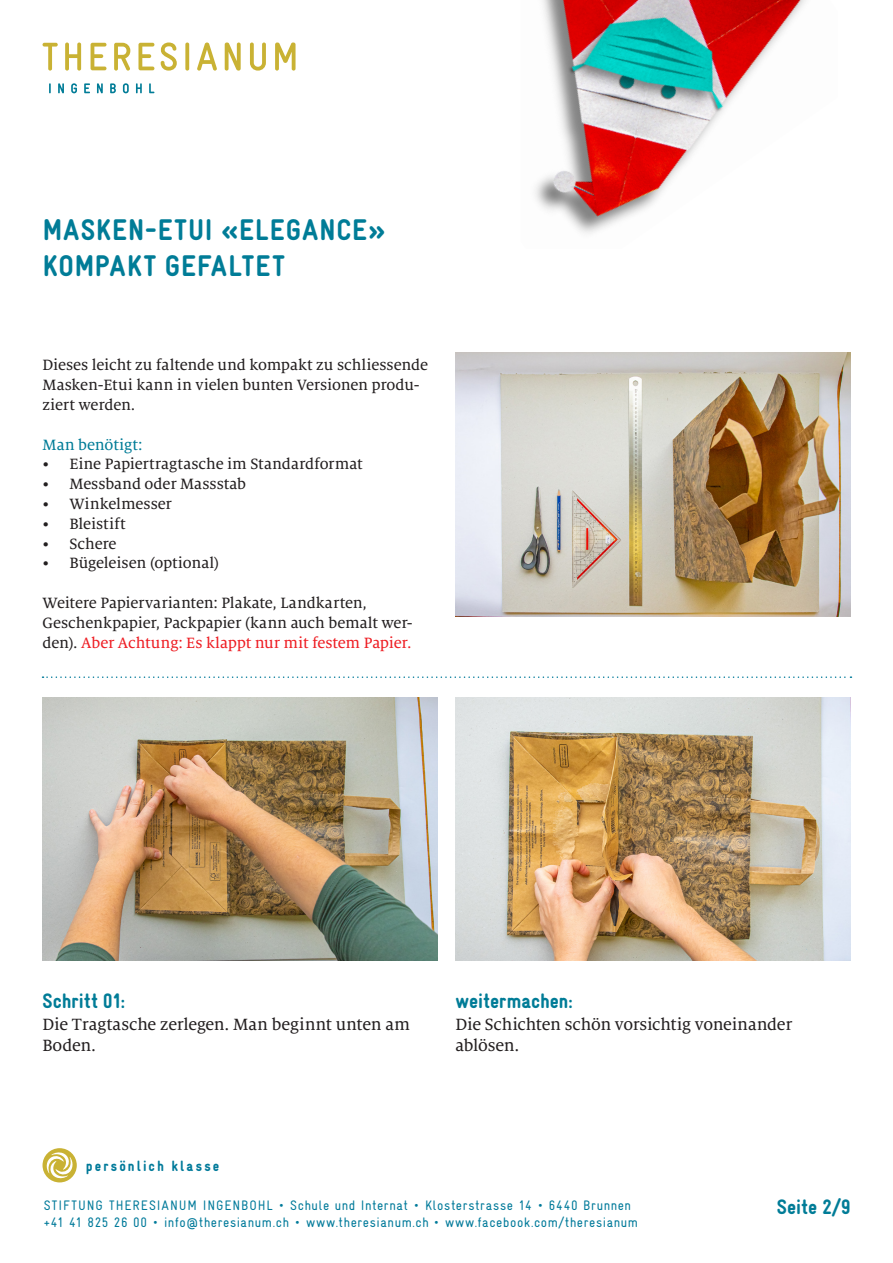
<style>
.page{position:relative;width:893px;height:1263px;background:#fff}
.page>*{position:absolute;margin:0;border:0;box-sizing:border-box;transform-origin:0 0}
.t1{font:900 30px/36px "Gravur Condensed Pro";letter-spacing:.04em;color:#007c97}
.t2{font:900 21px "Gravur Condensed Pro";color:#007c97}
.t3{font:18px/21.6px "Milo Serif Pro Text";letter-spacing:-.01em;color:#231f20}
.t4{font:16.5px/19.8px "Milo Serif Pro Text";letter-spacing:-.005em;color:#231f20}
.t5{font:16.5px "Milo Serif Pro Text";color:#007c97}
.t6{font:900 15px "Gravur Condensed Pro";letter-spacing:.14em;color:#007a9a}
.t7{font:13.8px/17.2px "Gravur Condensed Pro";letter-spacing:.045em;color:#007a9a}
.s1{color:#ee1d23}
</style>
<div class="page">
<svg style="left:43px;top:43px;width:15px;height:28px"></svg>
<svg style="left:65px;top:43px;width:16px;height:28px"></svg>
<svg style="left:91px;top:43px;width:16px;height:27px"></svg>
<svg style="left:114px;top:43px;width:16px;height:28px"></svg>
<svg style="left:138px;top:43px;width:16px;height:27px"></svg>
<svg style="left:161px;top:43px;width:16px;height:28px"></svg>
<svg style="left:185px;top:43px;width:4px;height:28px"></svg>
<svg style="left:197px;top:43px;width:20px;height:28px"></svg>
<svg style="left:225px;top:43px;width:16px;height:28px"></svg>
<svg style="left:250px;top:43px;width:16px;height:28px"></svg>
<svg style="left:275px;top:43px;width:21px;height:28px"></svg>
<svg style="left:49px;top:83px;width:2px;height:10px"></svg>
<svg style="left:58px;top:83px;width:6px;height:10px"></svg>
<svg style="left:71px;top:83px;width:6px;height:10px"></svg>
<svg style="left:84px;top:83px;width:6px;height:10px"></svg>
<svg style="left:97px;top:83px;width:6px;height:10px"></svg>
<svg style="left:110px;top:83px;width:6px;height:10px"></svg>
<svg style="left:123px;top:83px;width:6px;height:10px"></svg>
<svg style="left:136px;top:83px;width:6px;height:10px"></svg>
<svg style="left:149px;top:83px;width:5px;height:10px"></svg>
<svg style="left:43px;top:1148px;width:34px;height:34px"></svg>
<img style="left:535px;top:0;width:271px;height:234px">
<img style="left:43px;top:697px;width:394px;height:264px">
<img style="left:455px;top:697px;width:395px;height:264px">
<svg style="left:43px;top:676px;width:808px;height:2px"></svg>
<img style="left:455px;top:353px;width:395px;height:263px">
<h1 class="t1" style="left:43px;top:212px;width:344px">MASKEN-ETUI «ELEGANCE»<br>KOMPAKT GEFALTET</h1>
<p class="t4" style="left:43px;top:355px;width:387px">Dieses leicht zu faltende und kompakt zu schliessende<br>Masken-Etui kann in vielen bunten Versionen produ&shy;ziert werden.</p>
<p class="t5" style="left:43px;top:435px;width:102px">Man benötigt:</p>
<p class="t4" style="left:43px;top:454px;width:322px">• Eine Papiertragtasche im Standardformat</p>
<p class="t4" style="left:43px;top:474px;width:205px">• Messband oder Massstab</p>
<p class="t4" style="left:43px;top:494px;width:131px">• Winkelmesser</p>
<p class="t4" style="left:43px;top:514px;width:85px">• Bleistift</p>
<p class="t4" style="left:43px;top:533px;width:76px">• Schere</p>
<p class="t4" style="left:43px;top:553px;width:178px">• Bügeleisen (optional)</p>
<p class="t4" style="left:43px;top:593px;width:372px">Weitere Papiervarianten: Plakate, Landkarten,<br>Geschenkpapier, Packpapier (kann auch bemalt wer&shy;den). <span class="s1">Aber Achtung: Es klappt nur mit festem Papier.</span></p>
<p class="t2" style="left:43px;top:989px;width:84px">Schritt 01:</p>
<p class="t3" style="left:43px;top:1013px;width:369px">Die Tragtasche zerlegen. Man beginnt unten am<br>Boden.</p>
<p class="t2" style="left:455px;top:989px;width:119px">weitermachen:</p>
<p class="t3" style="left:455px;top:1013px;width:338px">Die Schichten schön vorsichtig voneinander ablösen.</p>
<p class="t6" style="left:86px;top:1157px;width:135px">persönlich klasse</p>
<p class="t7" style="left:44px;top:1196px;width:596px">STIFTUNG THERESIANUM INGENBOHL • Schule und Internat • Klosterstrasse 14 • 6440 Brunnen +41 41 825 26 00 • info@theresianum.ch • www.theresianum.ch • www.facebook.com/theresianum</p>
<p class="t2" style="left:777px;top:1195px;width:75px">Seite 2/9</p>
</div>
